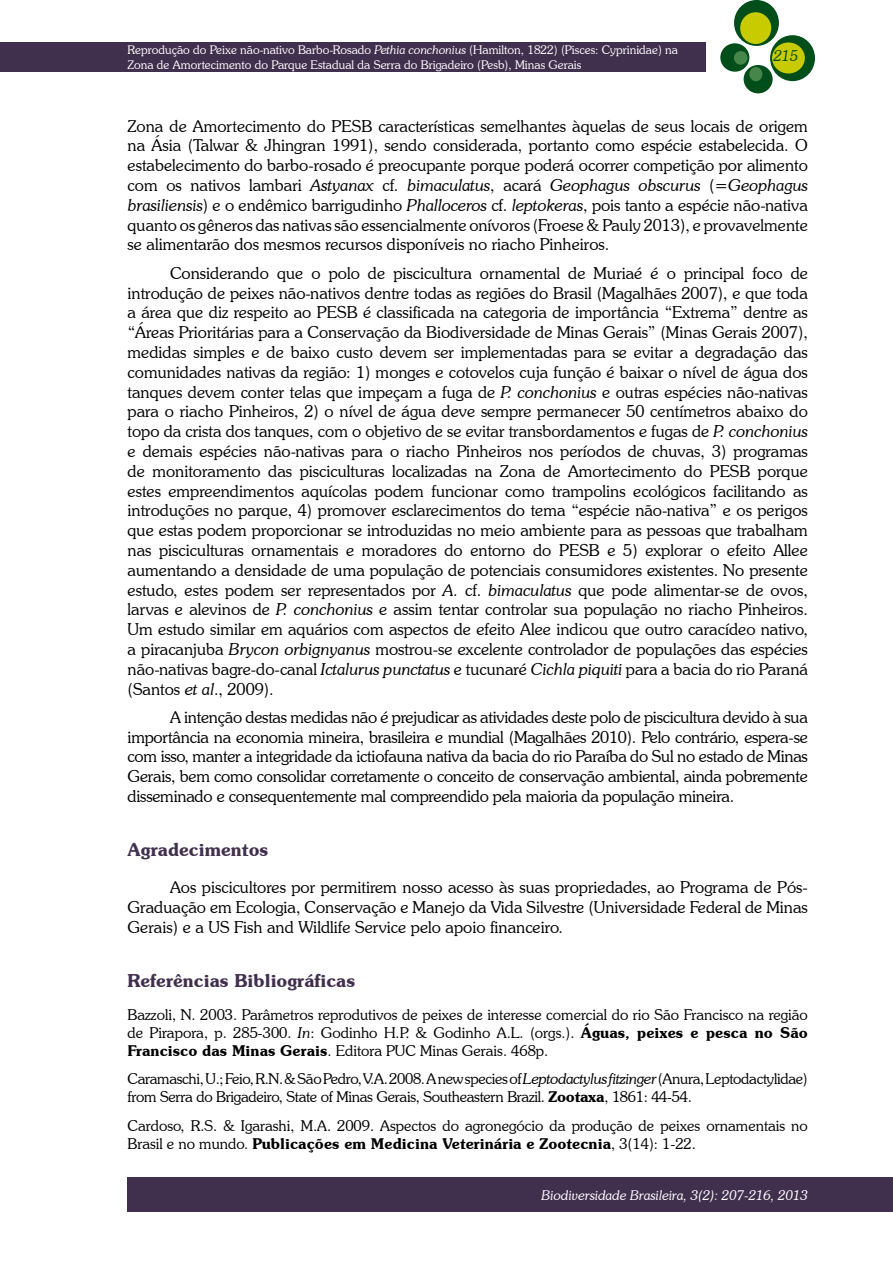
<style>
.page{position:relative;width:893px;height:1263px;background:#fff}
.page>*{position:absolute;margin:0;border:0;box-sizing:border-box;transform-origin:0 0}
.t1{font:600 18px "Souvenir IT Cby BT";color:#412f4e}
.t2{font:300 16.5px/19.8px "Souvenir IT Cby BT";color:#000;text-align:justify}
.t3{font:300 15px/18px "Souvenir IT Cby BT";color:#000;text-align:justify}
.t4{font:300 15px/18px "Souvenir IT Cby BT";letter-spacing:-.02em;color:#000}
.t5{font:italic 300 15px "Souvenir IT Cby BT";color:#004e1a}
.t6{font:italic 300 13.5px "Souvenir IT Cby BT";color:#fff}
.t7{font:300 12px/14.4px "Souvenir IT Cby BT";color:#fff}
.s1{font-style:italic}
.s2{font-weight:600}
</style>
<div class="page">
<div style="left:0;top:43px;width:705px;height:29px;background:#412f4e"></div>
<div style="left:734px;top:0;width:45px;height:46px;background:#004e1a;border-radius:50%"></div>
<div style="left:770px;top:35px;width:45px;height:46px;background:#004e1a;border-radius:50%"></div>
<div style="left:720px;top:43px;width:29px;height:29px;background:#004e1a;border-radius:50%"></div>
<div style="left:744px;top:65px;width:29px;height:28px;background:#004e1a;border-radius:50%"></div>
<div style="left:740px;top:12px;width:31px;height:32px;background:#c8cb00;border-radius:50%"></div>
<div style="left:772px;top:42px;width:33px;height:31px;background:#c8cb00;border-radius:50%"></div>
<div style="left:734px;top:51px;width:13px;height:14px;background:#47864a;border-radius:50%"></div>
<div style="left:749px;top:67px;width:13px;height:14px;background:#47864a;border-radius:50%"></div>
<div style="left:128px;top:1178px;width:765px;height:34px;background:#412f4e"></div>
<p class="t7" style="left:128px;top:43px;width:552px">Reprodução do Peixe não-nativo Barbo-Rosado <span class="s1">Pethia conchonius</span> (Hamilton, 1822) (Pisces: Cyprinidae) na<br>Zona de Amortecimento do Parque Estadual da Serra do Brigadeiro (Pesb), Minas Gerais</p>
<p class="t5" style="left:774px;top:46px;width:26px">215</p>
<p class="t2" style="left:128px;top:116px;width:682px">Zona de Amortecimento do PESB características semelhantes àquelas de seus locais de origem na Ásia (Talwar &amp; Jhingran 1991), sendo considerada, portanto como espécie estabelecida. O estabelecimento do barbo-rosado é preocupante porque poderá ocorrer competição por alimento com os nativos lambari <span class="s1">Astyanax</span> cf. <span class="s1">bimaculatus</span>, acará <span class="s1">Geophagus obscurus</span> (=<span class="s1">Geophagus brasiliensis</span>) e o endêmico barrigudinho <span class="s1">Phalloceros</span> cf. <span class="s1">leptokeras</span>, pois tanto a espécie não-nativa quanto os gêneros das nativas são essencialmente onívoros (Froese &amp; Pauly 2013), e provavelmente se alimentarão dos mesmos recursos disponíveis no riacho Pinheiros.</p>
<p class="t2" style="left:128px;top:263px;width:682px;text-indent:43px">Considerando que o polo de piscicultura ornamental de Muriaé é o principal foco de introdução de peixes não-nativos dentre todas as regiões do Brasil (Magalhães 2007), e que toda a área que diz respeito ao PESB é classificada na categoria de importância “Extrema” dentre as “Áreas Prioritárias para a Conservação da Biodiversidade de Minas Gerais” (Minas Gerais 2007), medidas simples e de baixo custo devem ser implementadas para se evitar a degradação das comunidades nativas da região: 1) monges e cotovelos cuja função é baixar o nível de água dos tanques devem conter telas que impeçam a fuga de <span class="s1">P. conchonius</span> e outras espécies não-nativas para o riacho Pinheiros, 2) o nível de água deve sempre permanecer 50 centímetros abaixo do topo da crista dos tanques, com o objetivo de se evitar transbordamentos e fugas de <span class="s1">P. conchonius </span>e demais espécies não-nativas para o riacho Pinheiros nos períodos de chuvas, 3) programas de monitoramento das pisciculturas localizadas na Zona de Amortecimento do PESB porque estes empreendimentos aquícolas podem funcionar como trampolins ecológicos facilitando as introduções no parque, 4) promover esclarecimentos do tema “espécie não-nativa” e os perigos que estas podem proporcionar se introduzidas no meio ambiente para as pessoas que trabalham nas pisciculturas ornamentais e moradores do entorno do PESB e 5) explorar o efeito Allee aumentando a densidade de uma população de potenciais consumidores existentes. No presente estudo, estes podem ser representados por <span class="s1">A.</span> cf. <span class="s1">bimaculatus</span> que pode alimentar-se de ovos, larvas e alevinos de <span class="s1">P. conchonius</span> e assim tentar controlar sua população no riacho Pinheiros.<br>Um estudo similar em aquários com aspectos de efeito Alee indicou que outro caracídeo nativo, a piracanjuba <span class="s1">Brycon orbignyanus</span> mostrou-se excelente controlador de populações das espécies não-nativas bagre-do-canal <span class="s1">Ictalurus punctatus</span> e tucunaré <span class="s1">Cichla piquiti</span> para a bacia do rio Paraná (Santos <span class="s1">et al</span>., 2009).</p>
<p class="t2" style="left:128px;top:707px;width:682px;text-indent:43px">A intenção destas medidas não é prejudicar as atividades deste polo de piscicultura devido à sua importância na economia mineira, brasileira e mundial (Magalhães 2010). Pelo contrário, espera-se com isso, manter a integridade da ictiofauna nativa da bacia do rio Paraíba do Sul no estado de Minas Gerais, bem como consolidar corretamente o conceito de conservação ambiental, ainda pobremente disseminado e consequentemente mal compreendido pela maioria da população mineira.</p>
<p class="t1" style="left:128px;top:838px;width:142px">Agradecimentos</p>
<p class="t2" style="left:128px;top:877px;width:682px;text-indent:43px">Aos piscicultores por permitirem nosso acesso às suas propriedades, ao Programa de Pós-Graduação em Ecologia, Conservação e Manejo da Vida Silvestre (Universidade Federal de Minas Gerais) e a US Fish and Wildlife Service pelo apoio financeiro.</p>
<p class="t1" style="left:128px;top:969px;width:229px">Referências Bibliográficas</p>
<p class="t3" style="left:128px;top:1005px;width:682px">Bazzoli, N. 2003. Parâmetros reprodutivos de peixes de interesse comercial do rio São Francisco na região de Pirapora, p. 285-300. <span class="s1">In</span>: Godinho H.P. &amp; Godinho A.L. (orgs.). <span class="s2">Águas, peixes e pesca no São Francisco das Minas Gerais</span>. Editora PUC Minas Gerais. 468p.</p>
<p class="t4" style="left:128px;top:1070px;width:682px">Caramaschi, U.; Feio, R.N. &amp; São Pedro, V.A. 2008. A new species of <span class="s1">Leptodactylus fitzinger</span> (Anura, Leptodactylidae) from Serra do Brigadeiro, State of Minas Gerais, Southeastern Brazil. <span class="s2">Zootaxa</span>, 1861: 44-54.</p>
<p class="t3" style="left:128px;top:1116px;width:682px">Cardoso, R.S. &amp; Igarashi, M.A. 2009. Aspectos do agronegócio da produção de peixes ornamentais no<br>Brasil e no mundo. <span class="s2">Publicações em Medicina Veterinária e Zootecnia</span>, 3(14): 1-22.</p>
<p class="t6" style="left:541px;top:1187px;width:268px">Biodiversidade Brasileira, 3(2): 207-216, 2013</p>
</div>
